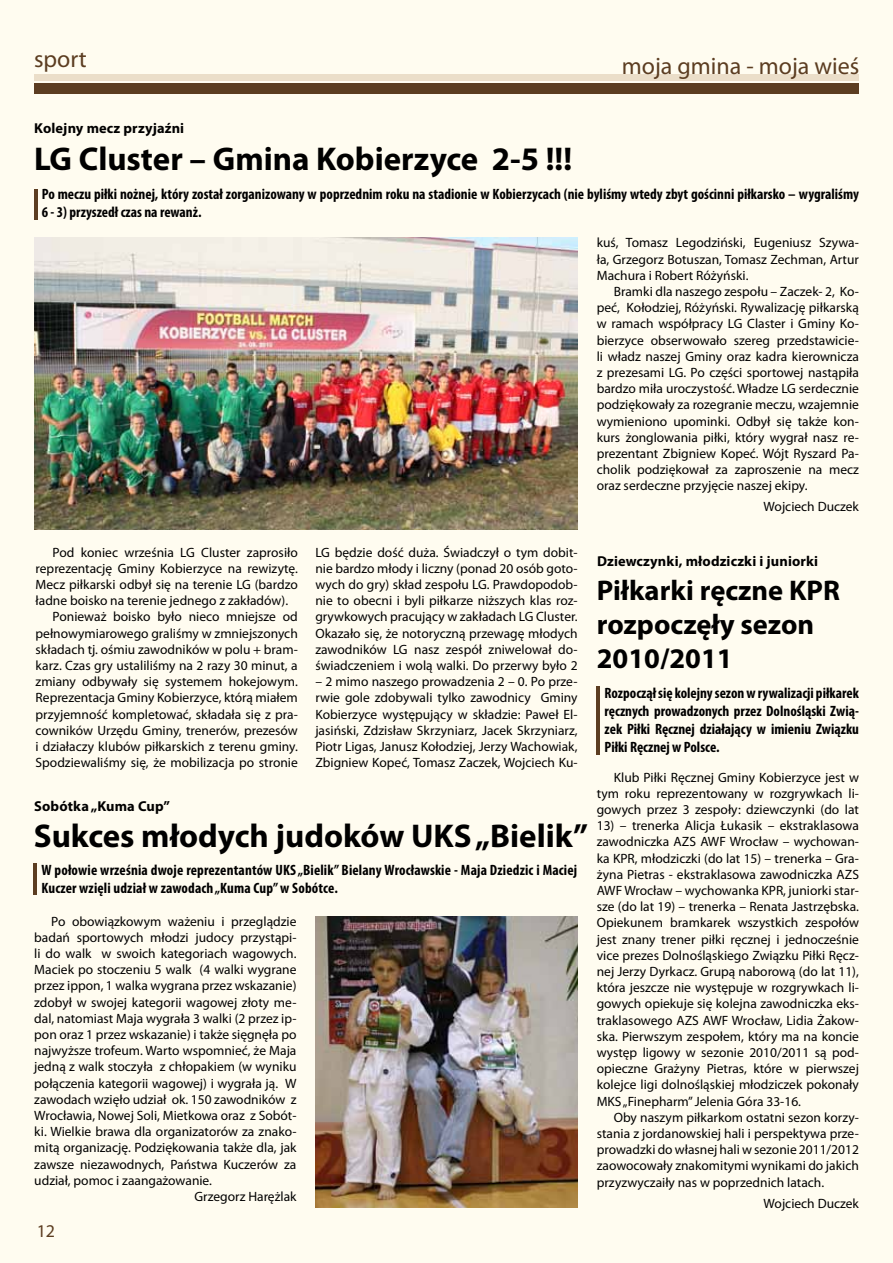
<style>
.page{position:relative;width:893px;height:1263px;background:#fffcf0}
.page>*{position:absolute;margin:0;border:0;box-sizing:border-box;transform-origin:0 0}
.t1{font:700 33px "Myriad Pro";color:#000}
.t2{font:700 28.5px/34.2px "Myriad Pro";color:#000}
.t3{font:24px "Myriad Pro";color:#5c3d21}
.t4{font:18px "Myriad Pro";color:#5c3d21}
.t5{font:700 condensed 15px/18px "Myriad Pro";color:#000}
.t6{font:700 14.4px "Myriad Pro";letter-spacing:.01em;color:#000}
.t7{font:13.5px/16.2px "Myriad Pro";color:#000;text-align:justify}
</style>
<div class="page">
<div style="left:34px;top:83px;width:825px;height:10px;background:#5c3d21"></div>
<div style="left:34px;top:75px;width:825px;height:6px;background:#ebdec9"></div>
<hr style="left:34px;top:189px;width:3px;height:31px;background:#5c3d21">
<hr style="left:34px;top:863px;width:3px;height:31px;background:#5c3d21">
<hr style="left:597px;top:686px;width:3px;height:68px;background:#5c3d21">
<img style="left:34px;top:237px;width:544px;height:292px">
<img style="left:315px;top:916px;width:263px;height:292px">
<h3 class="t3" style="left:34px;top:44px;width:54px">sport</h3>
<h3 class="t3" style="left:622px;top:52px;width:239px">moja gmina - moja wieś</h3>
<p class="t6" style="left:34px;top:118px;width:151px">Kolejny mecz przyjaźni</p>
<h1 class="t1" style="left:34px;top:137px;width:540px">LG Cluster – Gmina Kobierzyce 2-5 !!!</h1>
<p class="t5" style="left:42px;top:185px;width:819px">Po meczu piłki nożnej, który został zorganizowany w poprzednim roku na stadionie w Kobierzycach (nie byliśmy wtedy zbyt gościnni piłkarsko – wygraliśmy<br>6 - 3) przyszedł czas na rewanż.</p>
<p class="t7" style="left:597px;top:234px;width:264px">kuś, Tomasz Legodziński, Eugeniusz Szywa&shy;ła, Grzegorz Botuszan, Tomasz Zechman, Artur Machura i Robert Różyński.</p>
<p class="t7" style="left:597px;top:283px;width:264px;text-indent:17px">Bramki dla naszego zespołu – Zaczek- 2, Ko&shy;peć, Kołodziej, Różyński. Rywalizację piłkarską w ramach współpracy LG Claster i Gminy Ko&shy;bierzyce obserwowało szereg przedstawicie&shy;li władz naszej Gminy oraz kadra kierownicza z prezesami LG. Po części sportowej nastąpiła bardzo miła uroczystość. Władze LG serdecznie podziękowały za rozegranie meczu, wzajemnie wymieniono upominki. Odbył się także kon&shy;kurs żonglowania piłki, który wygrał nasz re&shy;prezentant Zbigniew Kopeć. Wójt Ryszard Pa&shy;cholik podziękował za zaproszenie na mecz oraz serdeczne przyjęcie naszej ekipy.</p>
<p class="t7" style="left:764px;top:498px;width:97px">Wojciech Duczek</p>
<p class="t7" style="left:53px;top:544px;width:247px">Pod koniec września LG Cluster zaprosiło</p>
<p class="t7" style="left:36px;top:560px;width:264px">reprezentację Gminy Kobierzyce na rewizytę.</p>
<p class="t7" style="left:36px;top:576px;width:264px">Mecz piłkarski odbył się na terenie LG (bardzo</p>
<p class="t7" style="left:36px;top:592px;width:254px">ładne boisko na terenie jednego z zakładów).</p>
<p class="t7" style="left:53px;top:609px;width:247px">Ponieważ boisko było nieco mniejsze od</p>
<p class="t7" style="left:36px;top:625px;width:264px">pełnowymiarowego graliśmy w zmniejszonych</p>
<p class="t7" style="left:36px;top:641px;width:264px">składach tj. ośmiu zawodników w polu + bram-</p>
<p class="t7" style="left:36px;top:657px;width:264px">karz. Czas gry ustaliliśmy na 2 razy 30 minut, a</p>
<p class="t7" style="left:36px;top:673px;width:264px">zmiany odbywały się systemem hokejowym.</p>
<p class="t7" style="left:36px;top:690px;width:264px">Reprezentacja Gminy Kobierzyce, którą miałem</p>
<p class="t7" style="left:36px;top:706px;width:264px">przyjemność kompletować, składała się z pra-</p>
<p class="t7" style="left:36px;top:722px;width:264px">cowników Urzędu Gminy, trenerów, prezesów</p>
<p class="t7" style="left:36px;top:738px;width:264px">i działaczy klubów piłkarskich z terenu gminy.</p>
<p class="t7" style="left:36px;top:754px;width:264px">Spodziewaliśmy się, że mobilizacja po stronie</p>
<p class="t6" style="left:34px;top:796px;width:137px">Sobótka „Kuma Cup”</p>
<p class="t7" style="left:315px;top:544px;width:264px">LG będzie dość duża. Świadczył o tym dobit&shy;nie bardzo młody i liczny (ponad 20 osób goto&shy;wych do gry) skład zespołu LG. Prawdopodob&shy;nie to obecni i byli piłkarze niższych klas roz&shy;grywkowych pracujący w zakładach LG Cluster.<br>Okazało się, że notoryczną przewagę młodych zawodników LG nasz zespół zniwelował do&shy;świadczeniem i wolą walki. Do przerwy było 2</p>
<p class="t7" style="left:315px;top:673px;width:264px">– 2 mimo naszego prowadzenia 2 – 0. Po prze&shy;rwie gole zdobywali tylko zawodnicy Gminy Kobierzyce występujący w składzie: Paweł El&shy;jasiński, Zdzisław Skrzyniarz, Jacek Skrzyniarz, Piotr Ligas, Janusz Kołodziej, Jerzy Wachowiak, Zbigniew Kopeć, Tomasz Zaczek, Wojciech Ku-</p>
<h1 class="t1" style="left:34px;top:814px;width:556px">Sukces młodych judoków UKS „Bielik”</h1>
<p class="t5" style="left:41px;top:861px;width:537px">W połowie września dwoje reprezentantów UKS „Bielik” Bielany Wrocławskie - Maja Dziedzic i Maciej<br>Kuczer wzięli udział w zawodach „Kuma Cup” w Sobótce.</p>
<p class="t7" style="left:51px;top:913px;width:247px">Po obowiązkowym ważeniu i przeglądzie</p>
<p class="t7" style="left:34px;top:929px;width:264px">badań sportowych młodzi judocy przystąpi-</p>
<p class="t7" style="left:34px;top:945px;width:264px">li do walk w swoich kategoriach wagowych.</p>
<p class="t7" style="left:34px;top:961px;width:264px">Maciek po stoczeniu 5 walk (4 walki wygrane</p>
<p class="t7" style="left:34px;top:978px;width:264px">przez ippon, 1 walka wygrana przez wskazanie)</p>
<p class="t7" style="left:34px;top:994px;width:264px">zdobył w swojej kategorii wagowej złoty me-</p>
<p class="t7" style="left:34px;top:1010px;width:264px">dal, natomiast Maja wygrała 3 walki (2 przez ip-</p>
<p class="t7" style="left:34px;top:1026px;width:264px">pon oraz 1 przez wskazanie) i także sięgnęła po</p>
<p class="t7" style="left:34px;top:1042px;width:264px">najwyższe trofeum. Warto wspomnieć, że Maja</p>
<p class="t7" style="left:34px;top:1059px;width:264px">jedną z walk stoczyła z chłopakiem (w wyniku</p>
<p class="t7" style="left:34px;top:1075px;width:264px">połączenia kategorii wagowej) i wygrała ją. W</p>
<p class="t7" style="left:34px;top:1091px;width:264px">zawodach wzięło udział ok. 150 zawodników z</p>
<p class="t7" style="left:34px;top:1107px;width:264px">Wrocławia, Nowej Soli, Mietkowa oraz z Sobót-</p>
<p class="t7" style="left:34px;top:1123px;width:264px">ki. Wielkie brawa dla organizatorów za znako-</p>
<p class="t7" style="left:34px;top:1140px;width:264px">mitą organizację. Podziękowania także dla, jak</p>
<p class="t7" style="left:34px;top:1156px;width:264px">zawsze niezawodnych, Państwa Kuczerów za</p>
<p class="t7" style="left:34px;top:1172px;width:179px">udział, pomoc i zaangażowanie.</p>
<p class="t7" style="left:194px;top:1188px;width:103px">Grzegorz Harężlak</p>
<h3 class="t4" style="left:37px;top:1219px;width:20px">12</h3>
<p class="t6" style="left:597px;top:551px;width:223px">Dziewczynki, młodziczki i juniorki</p>
<h2 class="t2" style="left:597px;top:572px;width:245px">Piłkarki ręczne KPR rozpoczęły sezon<br>2010/2011</h2>
<p class="t5" style="left:605px;top:683px;width:256px;text-align:justify">Rozpoczął się kolejny sezon w rywalizacji piłkarek ręcznych prowadzonych przez Dolnośląski Zwią&shy;zek Piłki Ręcznej działający w imieniu Związku Piłki Ręcznej w Polsce.</p>
<p class="t7" style="left:597px;top:769px;width:264px;text-indent:17px">Klub Piłki Ręcznej Gminy Kobierzyce jest w tym roku reprezentowany w rozgrywkach li&shy;gowych przez 3 zespoły: dziewczynki (do lat</p>
<p class="t7" style="left:597px;top:817px;width:264px">13) – trenerka Alicja Łukasik – ekstraklasowa zawodniczka AZS AWF Wrocław – wychowan&shy;ka KPR, młodziczki (do lat 15) – trenerka – Gra&shy;żyna Pietras - ekstraklasowa zawodniczka AZS AWF Wrocław – wychowanka KPR, juniorki star&shy;sze (do lat 19) – trenerka – Renata Jastrzębska.<br>Opiekunem bramkarek wszystkich zespołów jest znany trener piłki ręcznej i jednocześnie vice prezes Dolnośląskiego Związku Piłki Ręcz&shy;nej Jerzy Dyrkacz. Grupą naborową (do lat 11), która jeszcze nie występuje w rozgrywkach li&shy;gowych opiekuje się kolejna zawodniczka eks&shy;traklasowego AZS AWF Wrocław, Lidia Żakow&shy;ska. Pierwszym zespołem, który ma na koncie występ ligowy w sezonie 2010/2011 są pod&shy;opieczne Grażyny Pietras, które w pierwszej kolejce ligi dolnośląskiej młodziczek pokonały MKS „Finepharm” Jelenia Góra 33-16.</p>
<p class="t7" style="left:597px;top:1109px;width:264px;text-indent:17px">Oby naszym piłkarkom ostatni sezon korzy&shy;stania z jordanowskiej hali i perspektywa prze&shy;prowadzki do własnej hali w sezonie 2011/2012 zaowocowały znakomitymi wynikami do jakich przyzwyczaiły nas w poprzednich latach.</p>
<p class="t7" style="left:764px;top:1195px;width:97px">Wojciech Duczek</p>
</div>
